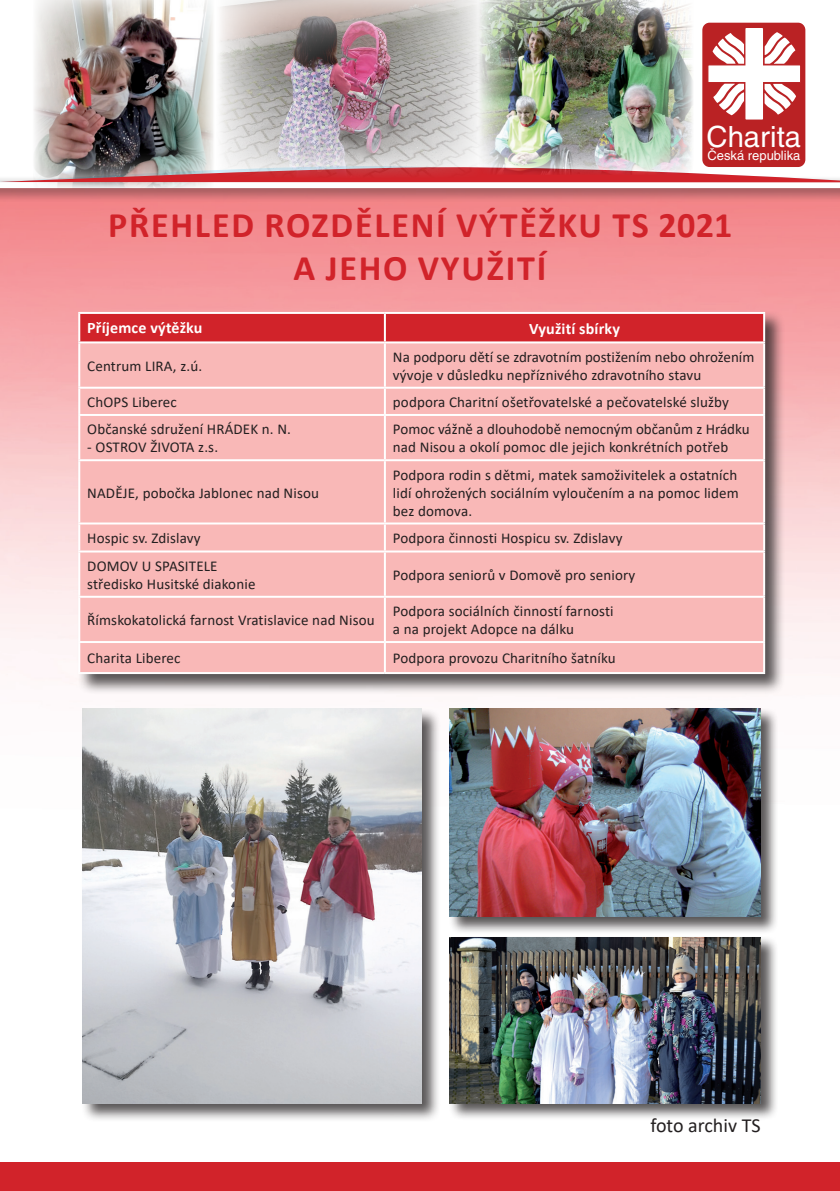
<style>
.page{position:relative;width:840px;height:1191px;background:#fff}
.page>*{position:absolute;margin:0;border:0;box-sizing:border-box;transform-origin:0 0}
.t1{font:700 36px/43.2px "Calibri";letter-spacing:.05em;color:#d1232a;text-align:center}
.t2{font:29.2px "Helvetica CE";color:#fff}
.t3{font:20px "Calibri";color:#231f20}
.t4{font:700 16px "Calibri";letter-spacing:.01em;color:#fff}
.t5{font:15px/18px "Calibri";letter-spacing:.01em;color:#231f20}
.t6{font:13px "Helvetica CE";color:#fff}
</style>
<div class="page">
<div style="left:0;top:1162px;width:839px;height:29px;background:#d1232a"></div>
<div style="left:0;top:175px;width:839px;height:28px;background:#231f20;opacity:.75"></div>
<div style="left:0;top:182px;width:839px;height:6px;background:#fff"></div>
<img style="left:33px;top:0;width:181px;height:188px">
<img style="left:485px;top:0;width:204px;height:23px">
<img style="left:220px;top:0;width:265px;height:23px">
<img style="left:0;top:23px;width:839px;height:159px">
<div style="left:448px;top:708px;width:329px;height:226px;background:#231f20;opacity:.75"></div>
<img style="left:449px;top:709px;width:311px;height:207px">
<div style="left:81px;top:707px;width:359px;height:415px;background:#231f20;opacity:.75"></div>
<img style="left:82px;top:709px;width:339px;height:394px">
<div style="left:77px;top:310px;width:708px;height:384px;background:#231f20;opacity:.75"></div>
<div style="left:80px;top:314px;width:682px;height:27px;background:#d1232a"></div>
<div style="left:80px;top:343px;width:682px;height:329px;background:#f9b8b7"></div>
<hr style="left:78px;top:312px;width:306px;height:2px;background:#fff">
<hr style="left:78px;top:314px;width:2px;height:27px;background:#fff">
<hr style="left:384px;top:312px;width:380px;height:2px;background:#fff">
<hr style="left:383px;top:314px;width:2px;height:27px;background:#fff">
<hr style="left:762px;top:314px;width:2px;height:27px;background:#fff">
<hr style="left:78px;top:341px;width:306px;height:2px;background:#fff">
<hr style="left:78px;top:343px;width:2px;height:44px;background:#fff">
<hr style="left:384px;top:341px;width:380px;height:2px;background:#fff">
<hr style="left:383px;top:343px;width:2px;height:44px;background:#fff">
<hr style="left:762px;top:343px;width:2px;height:44px;background:#fff">
<hr style="left:78px;top:387px;width:306px;height:2px;background:#fff">
<hr style="left:78px;top:389px;width:2px;height:25px;background:#fff">
<hr style="left:384px;top:387px;width:380px;height:2px;background:#fff">
<hr style="left:383px;top:389px;width:2px;height:25px;background:#fff">
<hr style="left:762px;top:389px;width:2px;height:25px;background:#fff">
<hr style="left:78px;top:414px;width:306px;height:2px;background:#fff">
<hr style="left:78px;top:416px;width:2px;height:43px;background:#fff">
<hr style="left:384px;top:414px;width:380px;height:2px;background:#fff">
<hr style="left:383px;top:416px;width:2px;height:43px;background:#fff">
<hr style="left:762px;top:416px;width:2px;height:43px;background:#fff">
<hr style="left:78px;top:459px;width:306px;height:2px;background:#fff">
<hr style="left:78px;top:461px;width:2px;height:61px;background:#fff">
<hr style="left:384px;top:459px;width:380px;height:2px;background:#fff">
<hr style="left:383px;top:461px;width:2px;height:61px;background:#fff">
<hr style="left:762px;top:461px;width:2px;height:61px;background:#fff">
<hr style="left:78px;top:522px;width:306px;height:2px;background:#fff">
<hr style="left:78px;top:524px;width:2px;height:26px;background:#fff">
<hr style="left:384px;top:522px;width:380px;height:2px;background:#fff">
<hr style="left:383px;top:524px;width:2px;height:26px;background:#fff">
<hr style="left:762px;top:524px;width:2px;height:26px;background:#fff">
<hr style="left:78px;top:550px;width:306px;height:2px;background:#fff">
<hr style="left:78px;top:552px;width:2px;height:44px;background:#fff">
<hr style="left:384px;top:550px;width:380px;height:2px;background:#fff">
<hr style="left:383px;top:552px;width:2px;height:44px;background:#fff">
<hr style="left:762px;top:552px;width:2px;height:44px;background:#fff">
<hr style="left:78px;top:596px;width:306px;height:2px;background:#fff">
<hr style="left:78px;top:598px;width:2px;height:43px;background:#fff">
<hr style="left:384px;top:596px;width:380px;height:2px;background:#fff">
<hr style="left:383px;top:598px;width:2px;height:43px;background:#fff">
<hr style="left:762px;top:598px;width:2px;height:43px;background:#fff">
<hr style="left:78px;top:641px;width:306px;height:2px;background:#fff">
<hr style="left:384px;top:641px;width:380px;height:2px;background:#fff">
<hr style="left:78px;top:643px;width:2px;height:29px;background:#fff">
<hr style="left:383px;top:643px;width:2px;height:29px;background:#fff">
<hr style="left:762px;top:643px;width:2px;height:29px;background:#fff">
<hr style="left:78px;top:672px;width:306px;height:2px;background:#fff">
<hr style="left:384px;top:672px;width:380px;height:2px;background:#fff">
<div style="left:448px;top:936px;width:329px;height:184px;background:#231f20;opacity:.75"></div>
<img style="left:449px;top:937px;width:311px;height:166px">
<h2 class="t2" style="left:706px;top:119px;width:96px">Charita</h2>
<p class="t6" style="left:707px;top:148px;width:94px">Česká republika</p>
<h1 class="t1" style="left:108px;top:203px;width:625px">PŘEHLED ROZDĚLENÍ VÝTĚŽKU TS 2021<br>A JEHO VYUŽITÍ</h1>
<p class="t4" style="left:87px;top:316px;width:117px">Příjemce výtěžku</p>
<p class="t4" style="left:529px;top:317px;width:92px">Využití sbírky</p>
<p class="t5" style="left:87px;top:356px;width:116px">Centrum LIRA, z.ú.</p>
<p class="t5" style="left:392px;top:347px;width:363px">Na podporu dětí se zdravotním postižením nebo ohrožením vývoje v důsledku nepříznivého zdravotního stavu</p>
<p class="t5" style="left:87px;top:392px;width:91px">ChOPS Liberec</p>
<p class="t5" style="left:392px;top:392px;width:337px">podpora Charitní ošetřovatelské a pečovatelské služby</p>
<p class="t5" style="left:87px;top:420px;width:205px">Občanské sdružení HRÁDEK n. N.</p>
<p class="t5" style="left:87px;top:438px;width:132px">- OSTROV ŽIVOTA z.s.</p>
<p class="t5" style="left:392px;top:420px;width:358px">Pomoc vážně a dlouhodobě nemocným občanům z Hrádku nad Nisou a okolí pomoc dle jejich konkrétních potřeb</p>
<p class="t5" style="left:87px;top:483px;width:233px">NADĚJE, pobočka Jablonec nad Nisou</p>
<p class="t5" style="left:392px;top:465px;width:347px;text-align:justify">Podpora rodin s dětmi, matek samoživitelek a ostatních lidí ohrožených sociálním vyloučením a na pomoc lidem bez domova.</p>
<p class="t5" style="left:87px;top:529px;width:115px">Hospic sv. Zdislavy</p>
<p class="t5" style="left:392px;top:529px;width:231px">Podpora činnosti Hospicu sv. Zdislavy</p>
<p class="t5" style="left:87px;top:556px;width:170px">DOMOV U SPASITELE středisko Husitské diakonie</p>
<p class="t5" style="left:392px;top:565px;width:244px">Podpora seniorů v Domově pro seniory</p>
<p class="t5" style="left:87px;top:610px;width:289px">Římskokatolická farnost Vratislavice nad Nisou</p>
<p class="t5" style="left:392px;top:601px;width:222px">Podpora sociálních činností farnosti a na projekt Adopce na dálku</p>
<p class="t5" style="left:87px;top:649px;width:95px">Charita Liberec</p>
<p class="t5" style="left:392px;top:649px;width:224px">Podpora provozu Charitního šatníku</p>
<h3 class="t3" style="left:650px;top:1111px;width:111px">foto archiv TS</h3>
</div>
